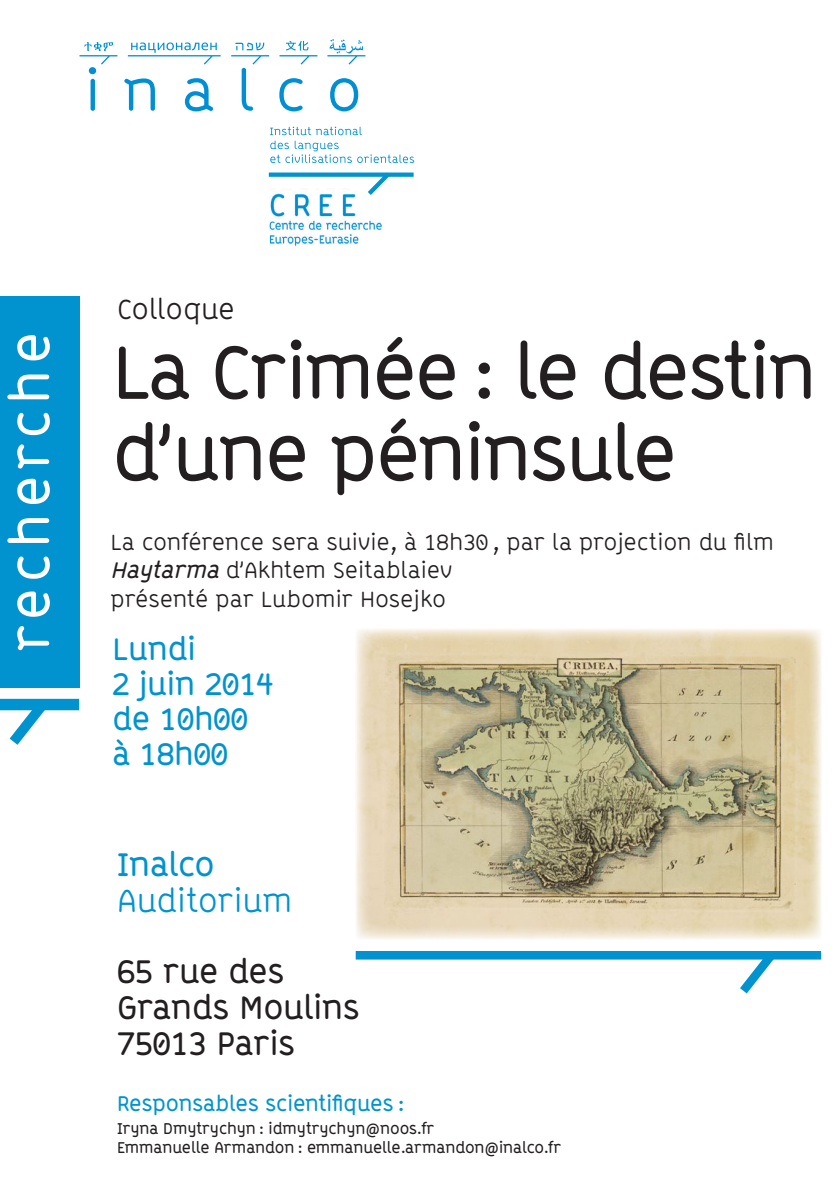
<style>
.page{position:relative;width:840px;height:1191px;background:#fff}
.page>*{position:absolute;margin:0;border:0;box-sizing:border-box;transform-origin:0 0}
.t1{font:700 75.8px/81.4px "ABB Line";letter-spacing:-.02em;color:#231f20}
.t2{font:700 54.4px "ABB Line";letter-spacing:.105em;color:#fff}
.t3{font:700 32.8px/35.8px "ABB Line";color:#231f20}
.t4{font:32.8px/35.8px "ABB Line";color:#0093d0}
.t5{font:700 31.4px/35px "ABB Line";color:#0093d0}
.t6{font:28.6px "ABB Line";letter-spacing:-.01em;color:#231f20}
.t7{font:22.8px/28.6px "ABB Line";color:#231f20}
.t8{font:700 21.4px "ABB Line";color:#0093d0}
.t9{font:700 15.8px/18.8px "ABB Line";color:#231f20}
.s1{font-weight:700;font-style:italic}
.s2{font-weight:700}
</style>
<div class="page">
<div style="left:0;top:296px;width:79px;height:391px;background:#0093d0"></div>
<svg style="left:270px;top:127px;width:91px;height:8px"></svg>
<svg style="left:124px;top:78px;width:31px;height:33px"></svg>
<svg style="left:185px;top:78px;width:28px;height:33px"></svg>
<svg style="left:279px;top:78px;width:23px;height:33px"></svg>
<svg style="left:330px;top:78px;width:28px;height:33px"></svg>
<svg style="left:279px;top:41px;width:38px;height:24px"></svg>
<svg style="left:231px;top:43px;width:38px;height:68px"></svg>
<svg style="left:128px;top:42px;width:92px;height:23px"></svg>
<svg style="left:327px;top:39px;width:38px;height:26px"></svg>
<svg style="left:79px;top:42px;width:38px;height:69px"></svg>
<div style="left:0;top:699px;width:79px;height:11px;background:#0093d0"></div>
<div style="left:355px;top:951px;width:465px;height:8px;background:#0093d0"></div>
<svg style="left:0;top:698px;width:57px;height:47px"></svg>
<svg style="left:730px;top:959px;width:54px;height:35px"></svg>
<img style="left:269px;top:199px;width:113px;height:47px">
<svg style="left:270px;top:141px;width:144px;height:58px"></svg>
<img style="left:356px;top:629px;width:464px;height:310px">
<p class="t2" style="left:-2px;top:651px;width:321px;rotate:-90deg">recherche</p>
<p class="t6" style="left:117px;top:293px;width:119px">Colloque</p>
<p class="t1" style="left:112px;top:332px;width:705px">La Crimée : le destin d’une péninsule</p>
<p class="t7" style="left:111px;top:527px;width:664px">La conférence sera suivie, à 18h30 , par la projection du film<br><span class="s1">Haytarma</span> d’Akhtem Seitablaiev<br>présenté par Lubomir Hosejko</p>
<p class="t5" style="left:112px;top:631px;width:163px">Lundi<br>2 juin 2014 de 10h00<br>à 18h00</p>
<p class="t4" style="left:117px;top:846px;width:177px"><span class="s2">Inalco<br></span>Auditorium</p>
<p class="t3" style="left:117px;top:953px;width:244px">65 rue des<br>Grands Moulins<br>75013 Paris</p>
<p class="t8" style="left:117px;top:1091px;width:288px">Responsables scientifiques :</p>
<p class="t9" style="left:117px;top:1119px;width:445px">Iryna Dmytrychyn : idmytrychyn@noos.fr<br>Emmanuelle Armandon : emmanuelle.armandon@inalco.fr</p>
</div>
